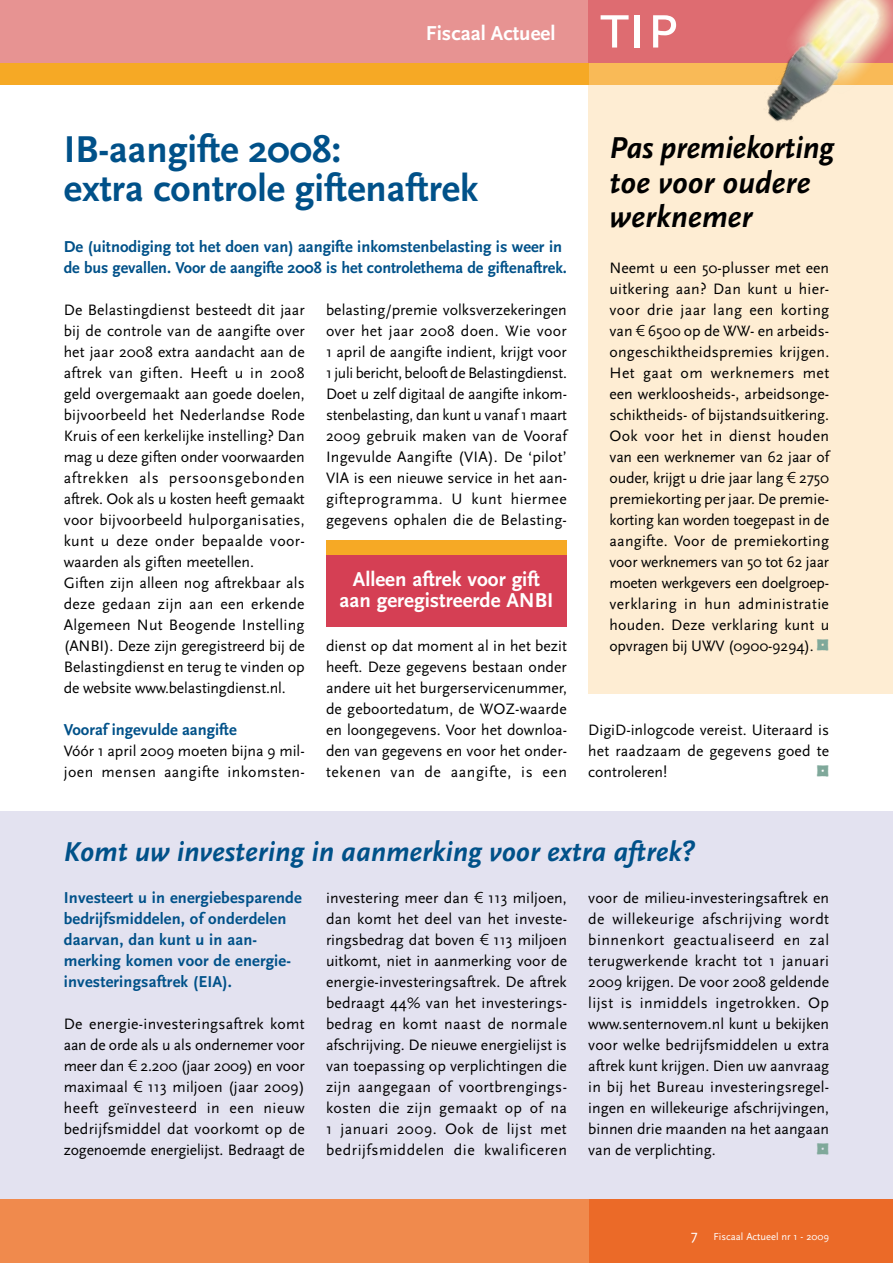
<style>
.page{position:relative;width:893px;height:1263px;background:#fff}
.page>*{position:absolute;margin:0;border:0;box-sizing:border-box;transform-origin:0 0}
.t1{font:67.5px "Scala Sans Caps";color:#fff}
.t2{font:700 39px/39px "Scala Sans";color:#005189}
.t3{font:italic 700 31.5px/34.5px "Scala Sans";color:#000}
.t4{font:italic 700 28.5px "Scala Sans";color:#005189}
.t5{font:22.5px "Kosmik Glyphs";color:#7fa89a}
.t6{font:700 21px/21px "Scala Sans";color:#fff;text-align:center}
.t7{font:700 16.5px/21px "Scala Sans";color:#005189}
.t8{font:15.75px/21px "Scala Sans";letter-spacing:.01em;color:#000;text-align:justify}
.t9{font:15.75px/21px "Scala Sans";letter-spacing:.03em;color:#000}
.t10{font:10.5px "Scala Sans";color:#fff}
.s1{font-family:"Linotype Euro Font Ato F"}
.s2{font-family:"Kosmik Glyphs";font-size:22.5px;color:#7fa89a}
.s3{font-size:15px}
</style>
<div class="page">
<div style="left:0;top:811px;width:893px;height:399px;background:#e3e2f0"></div>
<div style="left:588px;top:82px;width:305px;height:611px;background:#feedd3"></div>
<div style="left:588px;top:1199px;width:305px;height:64px;background:#eb6a28"></div>
<div style="left:0;top:1199px;width:588px;height:64px;background:#f08a4d"></div>
<div style="left:0;top:0;width:893px;height:64px;background:#e79392"></div>
<div style="left:588px;top:0;width:305px;height:64px;background:#de6c71"></div>
<div style="left:588px;top:64px;width:305px;height:21px;background:#f9ba57"></div>
<div style="left:0;top:64px;width:588px;height:21px;background:#f6a925"></div>
<img style="left:708px;top:0;width:185px;height:121px">
<div style="left:326px;top:545px;width:241px;height:82px;background:#d53f54"></div>
<div style="left:326px;top:541px;width:241px;height:14px;background:#f6a925"></div>
<h3 class="t6" style="left:426px;top:23px;width:131px">Fiscaal Actueel</h3>
<h1 class="t1" style="left:599px;top:-11px;width:81px">tip</h1>
<h2 class="t2" style="left:64px;top:131px;width:416px">IB-aangifte 2008:<br>extra controle giftenaftrek</h2>
<p class="t7" style="left:64px;top:237px;width:505px">De (uitnodiging tot het doen van) aangifte inkomstenbelasting is weer in de bus gevallen. Voor de aangifte 2008 is het controlethema de giftenaftrek.</p>
<p class="t8" style="left:64px;top:300px;width:243px;text-align:left">De Belastingdienst besteedt dit jaar bij de controle van de aangifte over het jaar 2008 extra aandacht aan de aftrek van giften. Heeft u in 2008 geld overgemaakt aan goede doelen, bijvoorbeeld het Nederlandse Rode Kruis of een kerkelijke instelling? Dan mag u deze giften onder voorwaarden aftrekken als persoonsgebonden aftrek. Ook als u kosten heeft gemaakt voor bijvoorbeeld hulporganisaties, kunt u deze onder bepaalde voor&shy;waarden als giften meetellen.<br>Giften zijn alleen nog aftrekbaar als deze gedaan zijn aan een erkende Algemeen Nut Beogende Instelling (ANBI). Deze zijn geregistreerd bij de Belastingdienst en terug te vinden op de website www.belastingdienst.nl.</p>
<p class="t7" style="left:64px;top:720px;width:175px">Vooraf ingevulde aangifte</p>
<p class="t9" style="left:64px;top:741px;width:242px">Vóór 1 april 2009 moeten bijna 9 mil&shy;joen mensen aangifte inkomsten-</p>
<p class="t8" style="left:326px;top:300px;width:242px">belasting/premie volksverzekeringen over het jaar 2008 doen. Wie voor 1 april de aangifte indient, krijgt voor 1 juli bericht, belooft de Belastingdienst.<br>Doet u zelf digitaal de aangifte inkom&shy;stenbelasting, dan kunt u vanaf 1 maart 2009 gebruik maken van de Vooraf Ingevulde Aangifte (VIA). De ‘pilot’ VIA is een nieuwe service in het aan&shy;gifteprogramma. U kunt hiermee gegevens ophalen die de Belasting-</p>
<h3 class="t6" style="left:339px;top:570px;width:216px">Alleen aftrek voor gift aan geregistreerde ANBI</h3>
<p class="t8" style="left:326px;top:636px;width:242px">dienst op dat moment al in het bezit heeft. Deze gegevens bestaan onder andere uit het burgerservicenummer, de geboortedatum, de WOZ-waarde en loongegevens. Voor het downloa&shy;den van gegevens en voor het onder&shy;tekenen van de aangifte, is een</p>
<h3 class="t3" style="left:609px;top:132px;width:226px">Pas premiekorting toe voor oudere werknemer</h3>
<p class="t8" style="left:609px;top:258px;width:221px">Neemt u een 50-plusser met een uitkering aan? Dan kunt u hier&shy;voor drie jaar lang een korting van <span class="s1">1</span> 6500 op de WW- en arbeids&shy;ongeschiktheidspremies krijgen.<br>Het gaat om werknemers met een werkloosheids-, arbeidsonge&shy;schiktheids- of bijstandsuitkering.<br>Ook voor het in dienst houden van een werknemer van 62 jaar of ouder, krijgt u drie jaar lang <span class="s1">1</span> 2750 premiekorting per jaar. De premie&shy;korting kan worden toegepast in de aangifte. Voor de premiekorting voor werknemers van 50 tot 62 jaar moeten werkgevers een doelgroep&shy;verklaring in hun administratie houden. Deze verklaring kunt u opvragen bij UWV (0900-9294). <span class="s2">0</span></p>
<p class="t8" style="left:588px;top:720px;width:242px">DigiD-inlogcode vereist. Uiteraard is het raadzaam de gegevens goed te controleren!</p>
<h3 class="t5" style="left:816px;top:759px;width:14px">0</h3>
<h3 class="t4" style="left:64px;top:836px;width:633px">Komt uw investering in aanmerking voor extra aftrek?</h3>
<p class="t7" style="left:64px;top:888px;width:240px">Investeert u in energiebesparende bedrijfsmiddelen, of onderdelen daarvan, dan kunt u in aan&shy;merking komen voor de energie&shy;investeringsaftrek (EIA).</p>
<p class="t8" style="left:64px;top:1014px;width:242px">De energie-investeringsaftrek komt aan de orde als u als ondernemer voor meer dan <span class="s1">1</span> 2.200 (jaar 2009) en voor maximaal <span class="s1">1</span> 113 miljoen (jaar 2009) heeft geïnvesteerd in een nieuw bedrijfsmiddel dat voorkomt op de zogenoemde energielijst. Bedraagt de</p>
<p class="t8" style="left:326px;top:888px;width:243px">investering meer dan <span class="s1">1</span> 113 miljoen, dan komt het deel van het investe&shy;ringsbedrag dat boven <span class="s1">1</span> 113 miljoen uitkomt, niet in aanmerking voor de energie-investeringsaftrek. De aftrek bedraagt 44% van het investerings&shy;bedrag en komt naast de normale afschrijving. De nieuwe energielijst is van toepassing op verplichtingen die zijn aangegaan of voortbrengings&shy;kosten die zijn gemaakt op of na 1 januari 2009. Ook de lijst met bedrijfsmiddelen die kwalificeren</p>
<p class="t8" style="left:588px;top:888px;width:243px">voor de milieu-investeringsaftrek en de willekeurige afschrijving wordt binnenkort geactualiseerd en zal terugwerkende kracht tot 1 januari 2009 krijgen. De voor 2008 geldende lijst is inmiddels ingetrokken. Op www.senternovem.nl kunt u bekijken voor welke bedrijfsmiddelen u extra aftrek kunt krijgen. Dien uw aanvraag in bij het Bureau investeringsregel&shy;ingen en willekeurige afschrijvingen, binnen drie maanden na het aangaan van de verplichting.</p>
<h3 class="t5" style="left:816px;top:1137px;width:14px">0</h3>
<p class="t10" style="left:691px;top:1231px;width:140px"><span class="s3">7</span> Fiscaal Actueel nr 1 - 2009</p>
</div>
